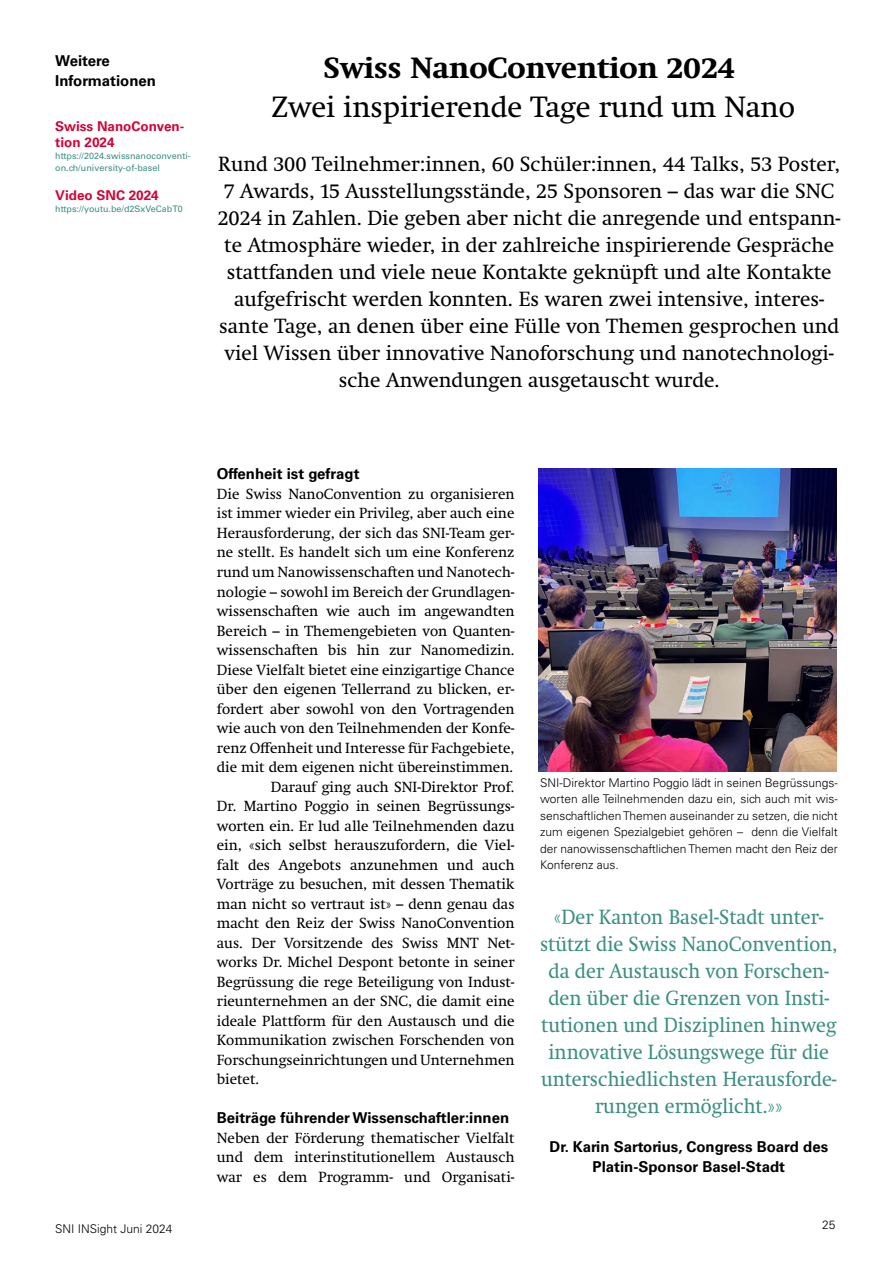
<style>
.page{position:relative;width:893px;height:1263px;background:#fff}
.page>*{position:absolute;margin:0;border:0;box-sizing:border-box;transform-origin:0 0}
.t1{font:30px "Swift Neue LT Pro";color:#000}
.t2{font:700 30px "Swift Neue LT Pro";color:#000}
.t3{font:21px/27px "Swift Neue LT Pro";color:#000;text-align:center}
.t4{font:21px/27px "Swift Neue LT Pro";color:#3b8f81;text-align:center;scale:.95 1}
.t5{font:15px/19.5px "Swift Neue LT Pro";color:#000;text-align:justify}
.t6{font:700 15px/19.5px "Univers LT Std";color:#000;text-align:center}
.t7{font:700 13.5px/16.5px "Univers LT Std";color:#d20537}
.t8{font:300 12px/16.5px "Univers LT Std";color:#000;text-align:justify}
.t9{font:9px/12px "Univers LT Std";color:#3b8f81}
</style>
<div class="page">
<img style="left:539px;top:469px;width:298px;height:302px">
<p class="t6" style="left:55px;top:51px;width:102px;text-align:left">Weitere<br>Informationen</p>
<p class="t7" style="left:55px;top:118px;width:130px">Swiss NanoConven&shy;tion 2024</p>
<p class="t9" style="left:55px;top:150px;width:137px">https://2024.swissnanoconventi&shy;on.ch/university-of-basel</p>
<p class="t7" style="left:55px;top:187px;width:105px">Video SNC 2024</p>
<p class="t9" style="left:55px;top:202px;width:129px">https://youtu.be/d2SxVeCabT0</p>
<h1 class="t2" style="left:323px;top:50px;width:413px">Swiss NanoConvention 2024</h1>
<h1 class="t1" style="left:271px;top:89px;width:525px">Zwei inspirierende Tage rund um Nano</h1>
<p class="t3" style="left:218px;top:150px;width:624px">Rund 300 Teilnehmer:innen, 60 Schüler:innen, 44 Talks, 53 Poster, 7 Awards, 15 Ausstellungsstände, 25 Sponsoren – das war die SNC 2024 in Zahlen. Die geben aber nicht die anregende und entspann&shy;te Atmosphäre wieder, in der zahlreiche inspirierende Gespräche stattfanden und viele neue Kontakte geknüpft und alte Kontakte aufgefrischt werden konnten. Es waren zwei intensive, interes&shy;sante Tage, an denen über eine Fülle von Themen gesprochen und viel Wissen über innovative Nanoforschung und nanotechnologi&shy;sche Anwendungen ausgetauscht wurde.</p>
<p class="t8" style="left:55px;top:1221px;width:119px">SNI INSight Juni 2024</p>
<p class="t6" style="left:217px;top:465px;width:144px">Offenheit ist gefragt</p>
<p class="t5" style="left:217px;top:484px;width:299px">Die Swiss NanoConvention zu organisieren</p>
<p class="t5" style="left:217px;top:504px;width:299px">ist immer wieder ein Privileg, aber auch eine</p>
<p class="t5" style="left:217px;top:523px;width:299px">Herausforderung, der sich das SNI-Team ger-</p>
<p class="t5" style="left:217px;top:543px;width:299px">ne stellt. Es handelt sich um eine Konferenz</p>
<p class="t5" style="left:217px;top:562px;width:299px">rund um Nanowissenschaften und Nanotech-</p>
<p class="t5" style="left:217px;top:582px;width:299px">nologie – sowohl im Bereich der Grundlagen-</p>
<p class="t5" style="left:217px;top:601px;width:299px">wissenschaften wie auch im angewandten</p>
<p class="t5" style="left:217px;top:621px;width:299px">Bereich – in Themengebieten von Quanten-</p>
<p class="t5" style="left:217px;top:640px;width:299px">wissenschaften bis hin zur Nanomedizin.</p>
<p class="t5" style="left:217px;top:660px;width:299px">Diese Vielfalt bietet eine einzigartige Chance</p>
<p class="t5" style="left:217px;top:679px;width:299px">über den eigenen Tellerrand zu blicken, er-</p>
<p class="t5" style="left:217px;top:699px;width:299px">fordert aber sowohl von den Vortragenden</p>
<p class="t5" style="left:217px;top:718px;width:299px">wie auch von den Teilnehmenden der Konfe-</p>
<p class="t5" style="left:217px;top:738px;width:299px">renz Offenheit und Interesse für Fachgebiete,</p>
<p class="t5" style="left:217px;top:757px;width:298px">die mit dem eigenen nicht übereinstimmen.</p>
<p class="t5" style="left:271px;top:777px;width:245px">Darauf ging auch SNI-Direktor Prof.</p>
<p class="t5" style="left:217px;top:796px;width:299px">Dr. Martino Poggio in seinen Begrüssungs-</p>
<p class="t5" style="left:217px;top:816px;width:299px">worten ein. Er lud alle Teilnehmenden dazu</p>
<p class="t5" style="left:217px;top:835px;width:299px">ein, «sich selbst herauszufordern, die Viel-</p>
<p class="t5" style="left:217px;top:855px;width:299px">falt des Angebots anzunehmen und auch</p>
<p class="t5" style="left:217px;top:874px;width:299px">Vorträge zu besuchen, mit dessen Thematik</p>
<p class="t5" style="left:217px;top:894px;width:299px">man nicht so vertraut ist» – denn genau das</p>
<p class="t5" style="left:217px;top:913px;width:299px">macht den Reiz der Swiss NanoConvention</p>
<p class="t5" style="left:217px;top:933px;width:299px">aus. Der Vorsitzende des Swiss MNT Net-</p>
<p class="t5" style="left:217px;top:952px;width:299px">works Dr. Michel Despont betonte in seiner</p>
<p class="t5" style="left:217px;top:972px;width:299px">Begrüssung die rege Beteiligung von Indust-</p>
<p class="t5" style="left:217px;top:991px;width:299px">rieunternehmen an der SNC, die damit eine</p>
<p class="t5" style="left:217px;top:1011px;width:299px">ideale Plattform für den Austausch und die</p>
<p class="t5" style="left:217px;top:1030px;width:299px">Kommunikation zwischen Forschenden von</p>
<p class="t5" style="left:217px;top:1050px;width:299px">Forschungseinrichtungen und Unternehmen</p>
<p class="t5" style="left:217px;top:1069px;width:44px">bietet.</p>
<p class="t6" style="left:217px;top:1108px;width:294px">Beiträge führender Wissenschaftler:innen</p>
<p class="t5" style="left:217px;top:1128px;width:299px">Neben der Förderung thematischer Vielfalt und dem interinstitutionellem Austausch war es dem Programm- und Organisati-</p>
<p class="t8" style="left:540px;top:774px;width:299px">SNI-Direktor Martino Poggio lädt in seinen Begrüssungs&shy;worten alle Teilnehmenden dazu ein, sich auch mit wis&shy;senschaftlichen Themen auseinander zu setzen, die nicht zum eigenen Spezialgebiet gehören – denn die Vielfalt der nanowissenschaftlichen Themen macht den Reiz der Konferenz aus.</p>
<p class="t4" style="left:540px;top:903px;width:315px">«Der Kanton Basel-Stadt unter&shy;stützt die Swiss NanoConvention, da der Austausch von Forschen&shy;den über die Grenzen von Insti&shy;tutionen und Disziplinen hinweg innovative Lösungswege für die unterschiedlichsten Herausforde&shy;rungen ermöglicht.»»</p>
<p class="t6" style="left:550px;top:1137px;width:280px">Dr. Karin Sartorius, Congress Board des<br>Platin-Sponsor Basel-Stadt</p>
<p class="t8" style="left:822px;top:1216px;width:15px">25</p>
</div>
